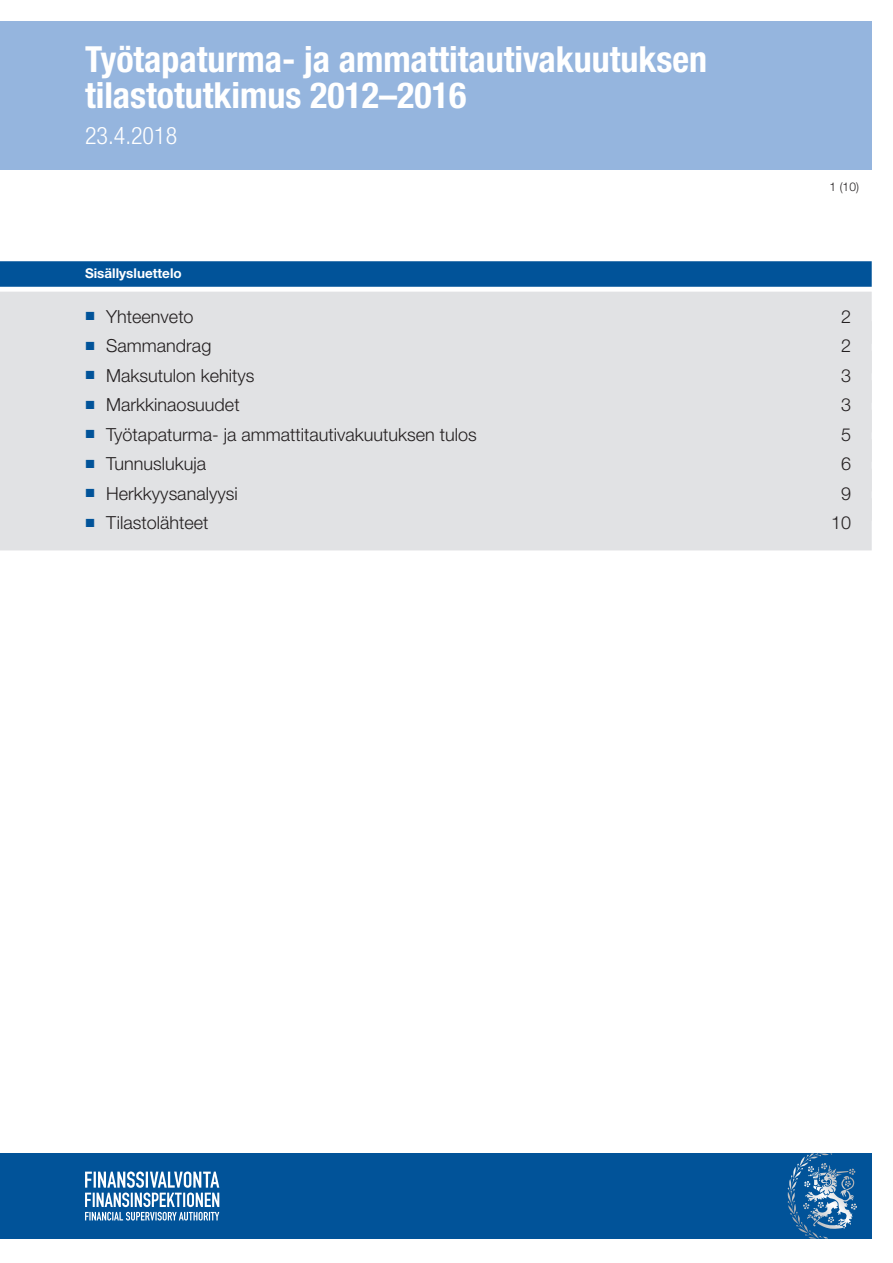
<style>
.page{position:relative;width:893px;height:1263px;background:#fff}
.page>*{position:absolute;margin:0;border:0;box-sizing:border-box;transform-origin:0 0}
.t1{font:700 condensed 36px/36px "Helvetica Neue LT Std";color:#fff}
.t2{font:300 condensed 24px "Helvetica Neue LT Std";color:#fff}
.t3{font:300 18px "Helvetica Neue LT Std";color:#231f20}
.SISÄLLYSLUETTELON_OT{font:700 13.5px "Helvetica Neue LT Std";color:#fff}
.SIVUNUMERO{font:300 12px "Helvetica Neue LT Std";color:#231f20}
</style>
<div class="page">
<div style="left:0;top:21px;width:872px;height:149px;background:#95b5de"></div>
<div style="left:0;top:1153px;width:872px;height:85px;background:#015399"></div>
<svg style="left:800px;top:1153px;width:32px;height:13px"></svg>
<svg style="left:85px;top:1171px;width:134px;height:49px"></svg>
<div style="left:0;top:261px;width:872px;height:26px;background:#015399"></div>
<div style="left:0;top:292px;width:872px;height:52px;background:#e1e2e4"></div>
<div style="left:0;top:321px;width:872px;height:52px;background:#e1e2e4"></div>
<div style="left:0;top:351px;width:872px;height:52px;background:#e1e2e4"></div>
<div style="left:0;top:380px;width:872px;height:52px;background:#e1e2e4"></div>
<div style="left:0;top:410px;width:872px;height:52px;background:#e1e2e4"></div>
<div style="left:0;top:439px;width:872px;height:52px;background:#e1e2e4"></div>
<div style="left:0;top:469px;width:872px;height:52px;background:#e1e2e4"></div>
<div style="left:0;top:498px;width:872px;height:52px;background:#e1e2e4"></div>
<h1 class="t1" style="left:85px;top:41px;width:624px">Työtapaturma- ja ammattitautivakuutuksen tilastotutkimus 2012–2016</h1>
<h2 class="t2" style="left:85px;top:122px;width:94px">23.4.2018</h2>
<p class="SIVUNUMERO" style="left:829px;top:180px;width:31px">1 (10)</p>
<p class="SISÄLLYSLUETTELON_OT" style="left:85px;top:265px;width:98px">Sisällysluettelo</p>
<p class="t3" style="left:106px;top:305px;width:89px">Yhteenveto</p>
<p class="t3" style="left:841px;top:305px;width:12px">2</p>
<p class="t3" style="left:106px;top:335px;width:107px">Sammandrag</p>
<p class="t3" style="left:841px;top:335px;width:12px">2</p>
<p class="t3" style="left:106px;top:364px;width:150px">Maksutulon kehitys</p>
<p class="t3" style="left:841px;top:364px;width:12px">3</p>
<p class="t3" style="left:106px;top:394px;width:135px">Markkinaosuudet</p>
<p class="t3" style="left:841px;top:394px;width:12px">3</p>
<p class="t3" style="left:106px;top:423px;width:372px">Työtapaturma- ja ammattitautivakuutuksen tulos</p>
<p class="t3" style="left:841px;top:423px;width:12px">5</p>
<p class="t3" style="left:106px;top:453px;width:102px">Tunnuslukuja</p>
<p class="t3" style="left:841px;top:453px;width:12px">6</p>
<p class="t3" style="left:106px;top:482px;width:133px">Herkkyysanalyysi</p>
<p class="t3" style="left:841px;top:482px;width:12px">9</p>
<p class="t3" style="left:106px;top:512px;width:104px">Tilastolähteet</p>
<p class="t3" style="left:831px;top:512px;width:22px">10</p>
</div>
